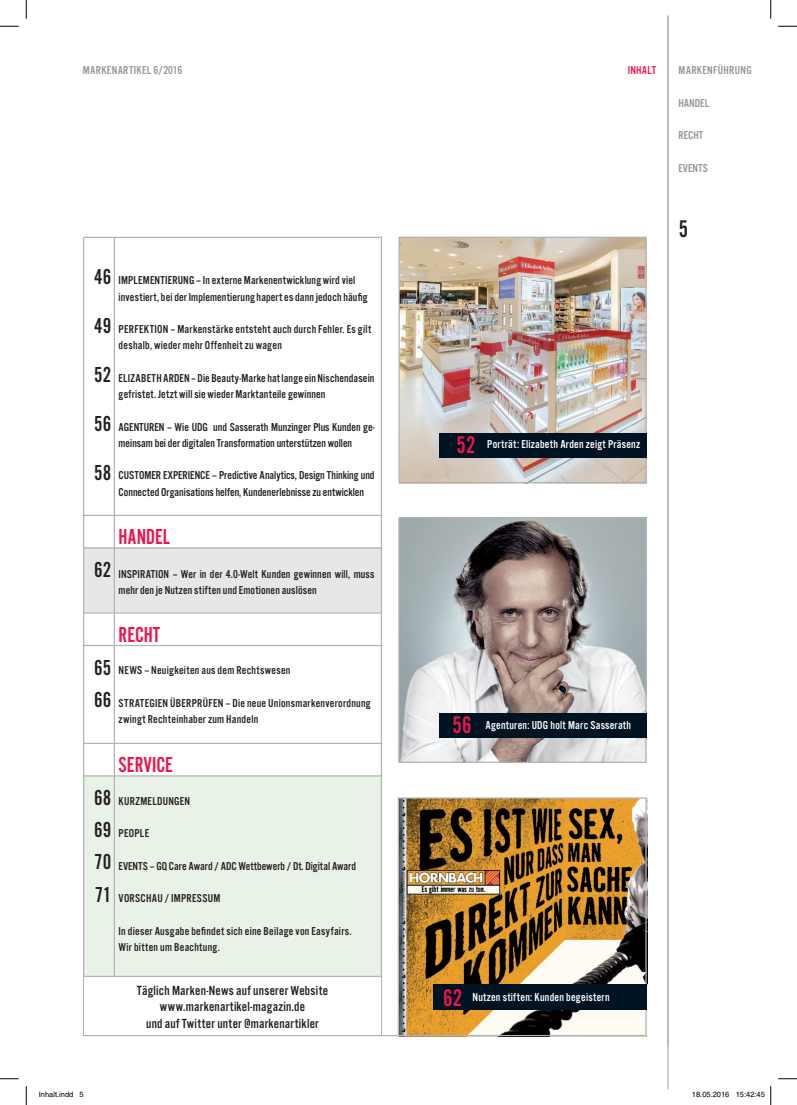
<style>
.page{position:relative;width:797px;height:1105px;background:#fff}
.page>*{position:absolute;margin:0;border:0;box-sizing:border-box;transform-origin:0 0}
.t1{font:25px "Alternate Got No 2 D";color:#ed164b}
.t2{font:25px "Alternate Got No 2 D";color:#231f20}
.t3{font:22.5px/48.8px "Alternate Got No 2 D";color:#231f20;text-align:justify}
.t4{font:22.5px "Alternate Got No 2 D";color:#ed164b}
.t5{font:13.75px/16.2px "Alternate Got No 3 D";letter-spacing:.015em;color:#231f20;text-align:center}
.t6{font:11.88px/16.2px "Alternate Got No 3 D";letter-spacing:.015em;color:#231f20}
.t7{font:11.88px "Alternate Got No 3 D";letter-spacing:.02em;color:#fff}
.t8{font:11.88px "Alternate Got No 3 D";color:#939598}
.t9{font:11.88px "Alternate Got No 3 D";letter-spacing:.025em;color:#939598}
.t10{font:11.88px "Alternate Got No 3 D";letter-spacing:.025em;color:#ed164b}
.t11{font:7.5px "Helvetica";color:#000}
.s1{font-family:"Alternate Got No 2 D";font-size:25px;color:#ed164b}
</style>
<div class="page">
<hr style="left:667px;top:16px;width:1px;height:1073px;background:#b2b3b7">
<img style="left:399px;top:799px;width:248px;height:237px">
<img style="left:400px;top:519px;width:244px;height:242px">
<img style="left:400px;top:239px;width:244px;height:242px">
<div style="left:83px;top:776px;width:298px;height:244px;background:#e9f2e6"></div>
<div style="left:84px;top:548px;width:297px;height:64px;background:#e6e7e9"></div>
<div style="left:397px;top:797px;width:249px;height:239px;border:1px solid #b2b3b7"></div>
<div style="left:398px;top:237px;width:248px;height:246px;border:1px solid #b2b3b7"></div>
<div style="left:398px;top:517px;width:248px;height:246px;border:1px solid #b2b3b7"></div>
<hr style="left:114px;top:237px;width:1px;height:799px;background:#b2b3b7">
<hr style="left:83px;top:1035px;width:320px;height:1px;background:#b2b3b7">
<hr style="left:381px;top:237px;width:1px;height:799px;background:#b2b3b7">
<div style="left:433px;top:985px;width:213px;height:25px;background:#001322"></div>
<div style="left:439px;top:713px;width:207px;height:25px;background:#001322"></div>
<div style="left:439px;top:433px;width:207px;height:24px;background:#001322"></div>
<hr style="left:83px;top:237px;width:299px;height:1px;background:#b2b3b7">
<hr style="left:84px;top:515px;width:297px;height:1px;background:#b2b3b7">
<hr style="left:84px;top:547px;width:298px;height:2px;background:#b2b3b7">
<hr style="left:83px;top:612px;width:298px;height:2px;background:#b2b3b7">
<hr style="left:83px;top:645px;width:299px;height:1px;background:#b2b3b7">
<hr style="left:84px;top:743px;width:298px;height:1px;background:#b2b3b7">
<hr style="left:84px;top:775px;width:298px;height:1px;background:#b2b3b7">
<hr style="left:83px;top:237px;width:1px;height:799px;background:#b2b3b7">
<div style="left:84px;top:976px;width:297px;height:59px;background:#fff"></div>
<hr style="left:83px;top:976px;width:299px;height:1px;background:#b2b3b7">
<svg style="left:0;top:25px;width:19px;height:2px"></svg>
<svg style="left:778px;top:25px;width:19px;height:2px"></svg>
<svg style="left:0;top:1078px;width:19px;height:1px"></svg>
<svg style="left:778px;top:1078px;width:19px;height:1px"></svg>
<svg style="left:25px;top:0;width:2px;height:19px"></svg>
<svg style="left:25px;top:1086px;width:2px;height:19px"></svg>
<svg style="left:770px;top:0;width:1px;height:19px"></svg>
<svg style="left:770px;top:1086px;width:1px;height:19px"></svg>
<p class="t8" style="left:83px;top:64px;width:7px">markenart</p>
<p class="t8" style="left:134px;top:64px;width:50px">ikel 6/2016</p>
<p class="t10" style="left:627px;top:64px;width:30px">INHALT</p>
<p class="t9" style="left:678px;top:64px;width:75px">MARKENFÜHRUNG</p>
<p class="t8" style="left:678px;top:97px;width:32px">HANDEL</p>
<p class="t8" style="left:678px;top:129px;width:26px">RECHT</p>
<p class="t8" style="left:678px;top:162px;width:31px">EVENTS</p>
<h2 class="t3" style="left:94px;top:253px;width:19px">46<br>49<br>52<br>56<br>58</h2>
<h2 class="t3" style="left:94px;top:545px;width:19px">62</h2>
<h2 class="t3" style="left:94px;top:651px;width:19px;line-height:32.5px">65<br>66</h2>
<h2 class="t3" style="left:94px;top:781px;width:19px;line-height:32.5px">68<br>69<br>70<br>71</h2>
<p class="t6" style="left:119px;top:272px;width:250px">IMPLEMENTIERUNG – In externe Markenentwicklung wird viel investiert, bei der Implementierung hapert es dann jedoch häufig</p>
<p class="t6" style="left:119px;top:321px;width:254px">PERFEKTION – Markenstärke entsteht auch durch Fehler. Es gilt deshalb, wieder mehr Offenheit zu wagen</p>
<p class="t6" style="left:119px;top:370px;width:257px">ELIZABETH ARDEN – Die Beauty-Marke hat lange ein Nischendasein gefristet. Jetzt will sie wieder Marktanteile gewinnen</p>
<p class="t6" style="left:119px;top:419px;width:257px">AGENTUREN – Wie UDG und Sasserath Munzinger Plus Kunden ge&shy;meinsam bei der digitalen Transformation unterstützen wollen</p>
<p class="t6" style="left:119px;top:467px;width:257px">CUSTOMER EXPERIENCE – Predictive Analytics, Design Thinking und<br>Connected Organisations helfen, Kundenerlebnisse zu entwicklen</p>
<h2 class="t4" style="left:119px;top:525px;width:53px">HANDEL</h2>
<p class="t6" style="left:119px;top:566px;width:257px">INSPIRATION – Wer in der 4.0-Welt Kunden gewinnen will, muss mehr den je Nutzen stiften und Emotionen auslösen</p>
<h2 class="t4" style="left:119px;top:623px;width:43px">RECHT</h2>
<p class="t6" style="left:119px;top:662px;width:173px">NEWS – Neuigkeiten aus dem Rechtswesen</p>
<p class="t6" style="left:119px;top:695px;width:253px">STRATEGIEN ÜBERPRÜFEN – Die neue Unionsmarkenverordnung zwingt Rechteinhaber zum Handeln</p>
<h2 class="t4" style="left:119px;top:753px;width:56px">SERVICE</h2>
<p class="t6" style="left:119px;top:792px;width:73px">KURZMELDUNGEN</p>
<p class="t6" style="left:119px;top:825px;width:32px">PEOPLE</p>
<p class="t6" style="left:119px;top:857px;width:239px">EVENTS – GQ Care Award / ADC Wettbewerb / Dt. Digital Award</p>
<p class="t6" style="left:119px;top:890px;width:103px">VORSCHAU / IMPRESSUM</p>
<p class="t6" style="left:119px;top:922px;width:234px">In dieser Ausgabe befindet sich eine Beilage von Easyfairs.<br>Wir bitten um Beachtung.</p>
<p class="t5" style="left:137px;top:982px;width:193px">Täglich Marken-News auf unserer Website www.markenartikel-magazin.de<br>und auf Twitter unter @markenartikler</p>
<h1 class="t2" style="left:678px;top:216px;width:11px">5</h1>
<h1 class="t1" style="left:456px;top:432px;width:21px">52</h1>
<p class="t7" style="left:487px;top:438px;width:154px">Porträt: Elizabeth Arden zeigt Präsenz</p>
<p class="t7" style="left:452px;top:719px;width:180px"><span class="s1">56</span> Agenturen: UDG holt Marc Sasserath</p>
<h1 class="t1" style="left:443px;top:984px;width:21px">62</h1>
<p class="t7" style="left:472px;top:991px;width:138px">Nutzen stiften: Kunden begeistern</p>
<p class="t11" style="left:39px;top:1090px;width:47px">Inhalt.indd 5</p>
<p class="t11" style="left:692px;top:1090px;width:74px">18.05.2016 15:42:45</p>
</div>
